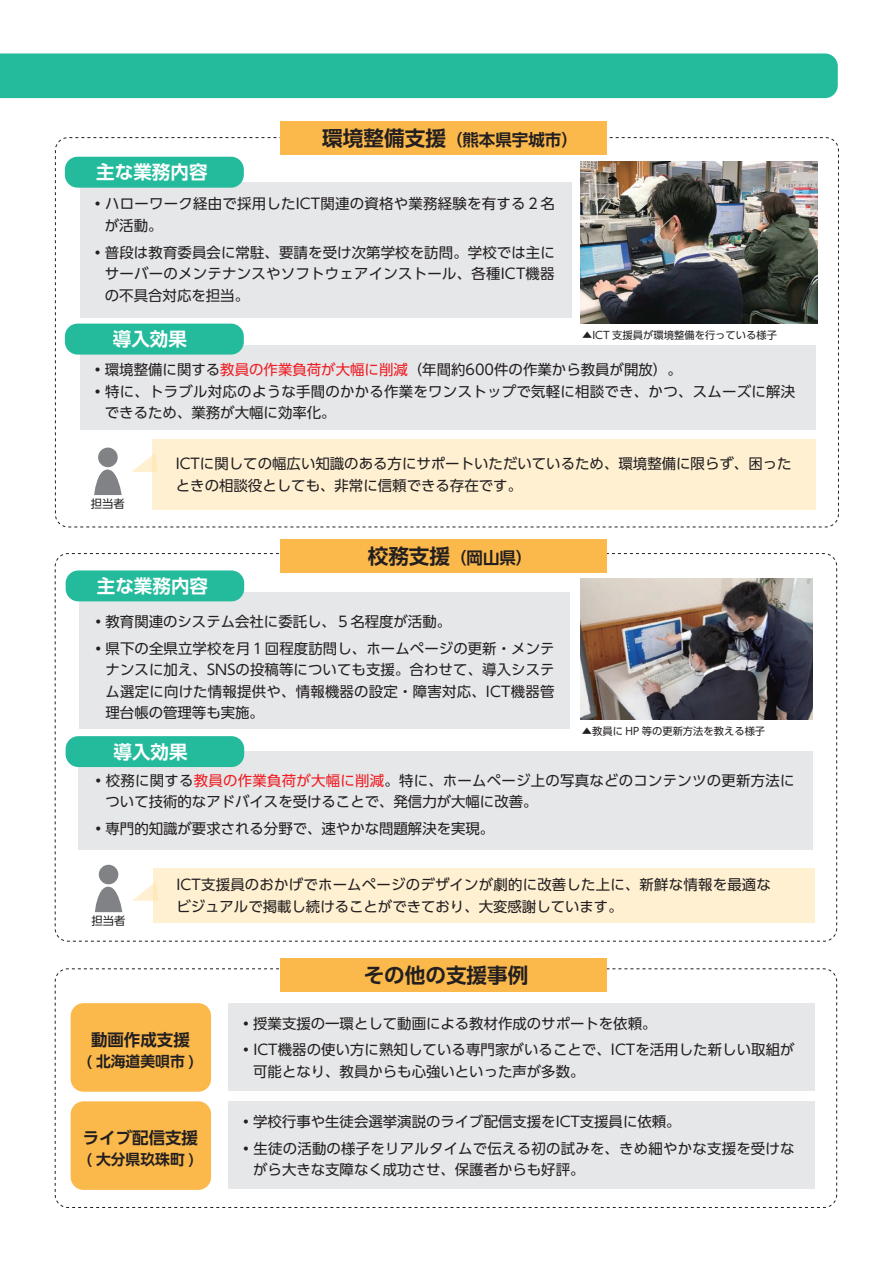
<style>
.page{position:relative;width:893px;height:1263px;background:#fff}
.page>*{position:absolute;margin:0;border:0;box-sizing:border-box;transform-origin:0 0}
.t1{font:700 20.55px "UD Shin Go Pro De";color:#231f20}
.t2{font:700 18.6px "UD Shin Go Pro De";color:#fff}
.t3{font:700 18.45px "UD Shin Go Pro De";color:#fff}
.t4{font:700 16.5px "UD Shin Go Pro De";color:#231f20}
.t5{font:700 14.85px "UD Shin Go Pro De";color:#231f20}
.t6{font:14.4px/21.6px "UD Shin Go Pro";color:#231f20}
.t7{font:14.4px/21.6px "UD Shin Go Pro";letter-spacing:.02em;color:#231f20}
.t8{font:11.4px "UD Shin Go Pro";color:#231f20}
.t9{font:11.25px "UD Shin Go Pro";color:#231f20}
.t10{font:10.35px "UD Shin Go Pro";color:#231f20}
.s1{font-size:20.55px}
.s2{color:#ee1d23}
</style>
<div class="page">
<div style="left:79px;top:593px;width:491px;height:136px;background:#e6e7e9"></div>
<div style="left:79px;top:751px;width:734px;height:98px;background:#e6e7e9"></div>
<div style="left:80px;top:182px;width:492px;height:136px;background:#e6e7e9"></div>
<div style="left:0;top:53px;width:838px;height:45px;background:#24bb9d"></div>
<div style="left:80px;top:345px;width:736px;height:85px;background:#e6e7e9"></div>
<div style="left:153px;top:439px;width:663px;height:71px;background:#fff0d2"></div>
<div style="left:65px;top:157px;width:179px;height:31px;background:#24bb9d;border-radius:13px"></div>
<div style="left:65px;top:324px;width:179px;height:31px;background:#24bb9d;border-radius:13px"></div>
<div style="left:98px;top:448px;width:20px;height:19px;background:#808285;border-radius:50%"></div>
<svg style="left:94px;top:469px;width:28px;height:26px"></svg>
<svg style="left:132px;top:453px;width:25px;height:19px"></svg>
<div style="left:280px;top:121px;width:327px;height:34px;background:#fcb94b"></div>
<img style="left:581px;top:161px;width:236px;height:162px">
<div style="left:66px;top:570px;width:178px;height:31px;background:#24bb9d;border-radius:13px"></div>
<div style="left:71px;top:1101px;width:140px;height:89px;background:#fcb94b;border-radius:13px"></div>
<div style="left:228px;top:1101px;width:587px;height:87px;background:#e6e7e9"></div>
<div style="left:71px;top:1003px;width:140px;height:89px;background:#fcb94b;border-radius:13px"></div>
<div style="left:228px;top:1003px;width:587px;height:87px;background:#e6e7e9"></div>
<div style="left:66px;top:736px;width:178px;height:31px;background:#24bb9d;border-radius:13px"></div>
<div style="left:153px;top:868px;width:662px;height:55px;background:#fff0d2"></div>
<div style="left:99px;top:865px;width:19px;height:19px;background:#808285;border-radius:50%"></div>
<svg style="left:95px;top:886px;width:27px;height:26px"></svg>
<svg style="left:132px;top:882px;width:26px;height:19px"></svg>
<div style="left:280px;top:958px;width:326px;height:34px;background:#fcb94b"></div>
<img style="left:580px;top:578px;width:232px;height:142px">
<div style="left:280px;top:539px;width:326px;height:34px;background:#fcb94b"></div>
<p class="t4" style="left:322px;top:126px;width:257px"><span class="s1">環境整備支援</span>（熊本県宇城市）</p>
<p class="t2" style="left:96px;top:157px;width:113px">主な業務内容</p>
<p class="t6" style="left:105px;top:193px;width:452px;text-indent:-14px">・ハローワーク経由で採用したICT関連の資格や業務経験を有する２名が活動。</p>
<p class="t6" style="left:105px;top:241px;width:451px;text-align:justify;text-indent:-14px">・普段は教育委員会に常駐、要請を受け次第学校を訪問。学校では主にサーバーのメンテナンスやソフトウェアインストール、各種ICT機器の不具合対応を担当。</p>
<p class="t2" style="left:113px;top:324px;width:76px">導入効果</p>
<p class="t6" style="left:90px;top:358px;width:593px">・環境整備に関する<span class="s2">教員の作業負荷が大幅に削減</span>（年間約600件の作業から教員が開放）。</p>
<p class="t7" style="left:90px;top:380px;width:706px">・特に、トラブル対応のような手間のかかる作業をワンストップで気軽に相談でき、かつ、スムーズに解決</p>
<p class="t6" style="left:105px;top:402px;width:232px">できるため、業務が大幅に効率化。</p>
<p class="t6" style="left:176px;top:453px;width:617px">ICTに関しての幅広い知識のある方にサポートいただいているため、環境整備に限らず、困ったときの相談役としても、非常に信頼できる存在です。</p>
<p class="t8" style="left:91px;top:495px;width:36px">担当者</p>
<p class="t10" style="left:582px;top:327px;width:197px">▲ICT 支援員が環境整備を行っている様子</p>
<p class="t4" style="left:368px;top:544px;width:166px"><span class="s1">校務支援</span>（岡山県）</p>
<p class="t3" style="left:97px;top:571px;width:113px">主な業務内容</p>
<p class="t6" style="left:91px;top:608px;width:465px;line-height:26.7px">・教育関連のシステム会社に委託し、５名程度が活動。<br>・県下の全県立学校を月１回程度訪問し、ホームページの更新・メンテ</p>
<p class="t6" style="left:106px;top:658px;width:451px;text-align:justify">ナンスに加え、SNSの投稿等についても支援。合わせて、導入システム選定に向けた情報提供や、情報機器の設定・障害対応、ICT機器管理台帳の管理等も実施。</p>
<p class="t10" style="left:582px;top:722px;width:185px">▲教員に HP 等の更新方法を教える様子</p>
<p class="t3" style="left:114px;top:737px;width:76px">導入効果</p>
<p class="t7" style="left:106px;top:769px;width:690px;text-indent:-14px">・校務に関する<span class="s2">教員の作業負荷が大幅に削減</span>。特に、ホームページ上の写真などのコンテンツの更新方法について技術的なアドバイスを受けることで、発信力が大幅に改善。</p>
<p class="t6" style="left:91px;top:817px;width:405px">・専門的知識が要求される分野で、速やかな問題解決を実現。</p>
<p class="t9" style="left:92px;top:912px;width:35px">担当者</p>
<p class="t6" style="left:176px;top:873px;width:596px">ICT支援員のおかげでホームページのデザインが劇的に改善した上に、新鮮な情報を最適なビジュアルで掲載し続けることができており、大変感謝しています。</p>
<h1 class="t1" style="left:364px;top:958px;width:166px">その他の支援事例</h1>
<p class="t4" style="left:91px;top:1026px;width:100px">動画作成支援</p>
<p class="t5" style="left:87px;top:1049px;width:109px">( 北海道美唄市 )</p>
<p class="t4" style="left:83px;top:1124px;width:117px">ライブ配信支援</p>
<p class="t5" style="left:87px;top:1147px;width:109px">( 大分県玖珠町 )</p>
<p class="t6" style="left:239px;top:1009px;width:557px;line-height:26.7px">・授業支援の一環として動画による教材作成のサポートを依頼。<br>・ICT機器の使い方に熟知している専門家がいることで、ICTを活用した新しい取組が</p>
<p class="t6" style="left:253px;top:1060px;width:333px">可能となり、教員からも心強いといった声が多数。</p>
<p class="t6" style="left:239px;top:1107px;width:557px;line-height:26.7px">・学校行事や生徒会選挙演説のライブ配信支援をICT支援員に依頼。<br>・生徒の活動の様子をリアルタイムで伝える初の試みを、きめ細やかな支援を受けな</p>
<p class="t6" style="left:253px;top:1158px;width:333px">がら大きな支障なく成功させ、保護者からも好評。</p>
</div>
